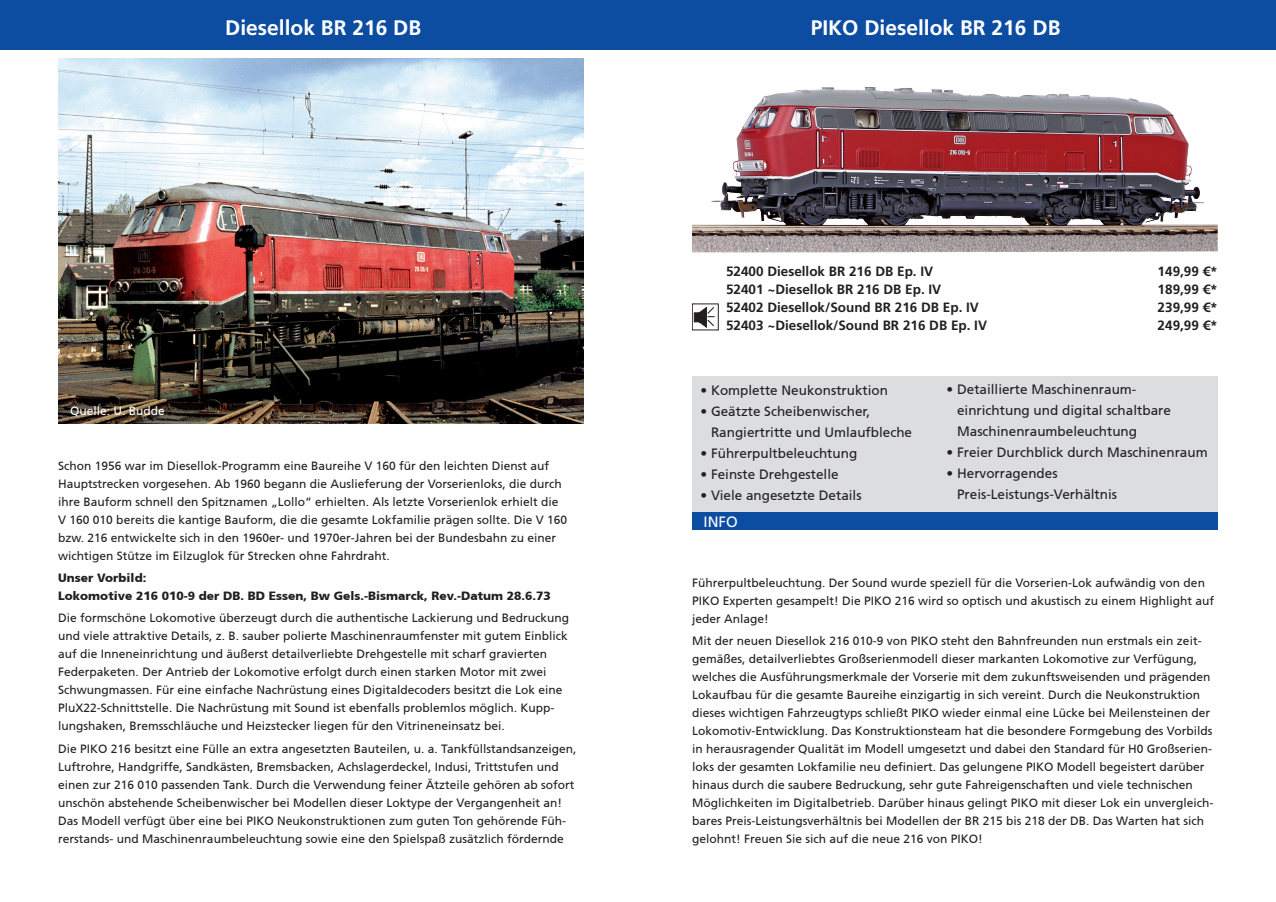
<style>
.page{position:relative;width:1276px;height:902px;background:#fff}
.page>*{position:absolute;margin:0;border:0;box-sizing:border-box;transform-origin:0 0}
.t1{font:700 21px "Frutiger LT Std";color:#fff}
.t2{font:15px "Frutiger LT Std";color:#fff}
.t3{font:13.5px/21px "Frutiger CE";color:#231f20}
.t4{font:700 13.5px/18px "Frutiger LT Std";color:#231f20}
.t5{font:12px/18px "Frutiger CE";color:#231f20}
.t6{font:900 12px/18px "Frutiger CE";color:#231f20}
.t7{font:12px "Frutiger CE";color:#fff}
</style>
<div class="page">
<div style="left:0;top:0;width:1276px;height:49px;background:#0d4da1"></div>
<img style="left:58px;top:58px;width:526px;height:365px">
<img style="left:692px;top:87px;width:525px;height:165px">
<svg style="left:693px;top:306px;width:22px;height:22px"></svg>
<div style="left:692px;top:376px;width:525px;height:145px;background:#dcdddf"></div>
<div style="left:692px;top:512px;width:525px;height:17px;background:#0d4da1"></div>
<h1 class="t1" style="left:225px;top:15px;width:198px">Diesellok BR 216 DB</h1>
<h1 class="t1" style="left:810px;top:15px;width:251px">PIKO Diesellok BR 216 DB</h1>
<p class="t4" style="left:726px;top:262px;width:262px">52400 Diesellok BR 216 DB Ep. IV<br>52401 ~Diesellok BR 216 DB Ep. IV<br>52402 Diesellok/Sound BR 216 DB Ep. IV 52403 ~Diesellok/Sound BR 216 DB Ep. IV</p>
<p class="t4" style="left:1157px;top:262px;width:62px;text-align:justify">149,99 €* 189,99 €* 239,99 €* 249,99 €*</p>
<p class="t7" style="left:70px;top:404px;width:96px">Quelle: U. Budde</p>
<p class="t5" style="left:58px;top:456px;width:510px">Schon 1956 war im Diesellok-Programm eine Baureihe V 160 für den leichten Dienst auf Hauptstrecken vorgesehen. Ab 1960 begann die Auslieferung der Vorserienloks, die durch ihre Bauform schnell den Spitznamen „Lollo“ erhielten. Als letzte Vorserienlok erhielt die V 160 010 bereits die kantige Bauform, die die gesamte Lokfamilie prägen sollte. Die V 160 bzw. 216 entwickelte sich in den 1960er- und 1970er-Jahren bei der Bundesbahn zu einer wichtigen Stütze im Eilzuglok für Strecken ohne Fahrdraht.</p>
<p class="t6" style="left:58px;top:569px;width:494px">Unser Vorbild:<br>Lokomotive 216 010-9 der DB. BD Essen, Bw Gels.-Bismarck, Rev.-Datum 28.6.73</p>
<p class="t5" style="left:58px;top:609px;width:512px">Die formschöne Lokomotive überzeugt durch die authentische Lackierung und Bedruckung und viele attraktive Details, z. B. sauber polierte Maschinenraumfenster mit gutem Einblick auf die Inneneinrichtung und äußerst detailverliebte Drehgestelle mit scharf gravierten Federpaketen. Der Antrieb der Lokomotive erfolgt durch einen starken Motor mit zwei Schwungmassen. Für eine einfache Nachrüstung eines Digitaldecoders besitzt die Lok eine PluX22-Schnittstelle. Die Nachrüstung mit Sound ist ebenfalls problemlos möglich. Kupp&shy;lungshaken, Bremsschläuche und Heizstecker liegen für den Vitrineneinsatz bei.</p>
<p class="t5" style="left:58px;top:739px;width:519px">Die PIKO 216 besitzt eine Fülle an extra angesetzten Bauteilen, u. a. Tankfüllstandsanzeigen, Luftrohre, Handgriffe, Sandkästen, Bremsbacken, Achslagerdeckel, Indusi, Trittstufen und einen zur 216 010 passenden Tank. Durch die Verwendung feiner Ätzteile gehören ab sofort unschön abstehende Scheibenwischer bei Modellen dieser Loktype der Vergangenheit an!<br>Das Modell verfügt über eine bei PIKO Neukonstruktionen zum guten Ton gehörende Füh&shy;rerstands- und Maschinenraumbeleuchtung sowie eine den Spielspaß zusätzlich fördernde</p>
<p class="t3" style="left:700px;top:380px;width:189px">• Komplette Neukonstruktion</p>
<p class="t3" style="left:711px;top:401px;width:203px;text-indent:-11px">• Geätzte Scheibenwischer,<br>Rangiertritte und Umlaufbleche</p>
<p class="t3" style="left:700px;top:443px;width:158px">• Führerpultbeleuchtung</p>
<p class="t3" style="left:700px;top:464px;width:140px">• Feinste Drehgestelle</p>
<p class="t3" style="left:700px;top:485px;width:163px">• Viele angesetzte Details</p>
<p class="t2" style="left:703px;top:512px;width:36px">INFO</p>
<p class="t3" style="left:957px;top:379px;width:215px;text-indent:-11px">• Detaillierte Maschinenraum&shy;einrichtung und digital schaltbare<br>Maschinenraumbeleuchtung</p>
<p class="t3" style="left:946px;top:442px;width:263px">• Freier Durchblick durch Maschinenraum</p>
<p class="t3" style="left:957px;top:463px;width:162px;text-indent:-11px">• Hervorragendes<br>Preis-Leistungs-Verhältnis</p>
<p class="t5" style="left:692px;top:573px;width:524px">Führerpultbeleuchtung. Der Sound wurde speziell für die Vorserien-Lok aufwändig von den<br>PIKO Experten gesampelt! Die PIKO 216 wird so optisch und akustisch zu einem Highlight auf jeder Anlage!</p>
<p class="t5" style="left:692px;top:631px;width:523px">Mit der neuen Diesellok 216 010-9 von PIKO steht den Bahnfreunden nun erstmals ein zeit&shy;gemäßes, detailverliebtes Großserienmodell dieser markanten Lokomotive zur Verfügung, welches die Ausführungsmerkmale der Vorserie mit dem zukunftsweisenden und prägenden Lokaufbau für die gesamte Baureihe einzigartig in sich vereint. Durch die Neukonstruktion dieses wichtigen Fahrzeugtyps schließt PIKO wieder einmal eine Lücke bei Meilensteinen der Lokomotiv-Entwicklung. Das Konstruktionsteam hat die besondere Formgebung des Vorbilds in herausragender Qualität im Modell umgesetzt und dabei den Standard für H0 Großserien&shy;loks der gesamten Lokfamilie neu definiert. Das gelungene PIKO Modell begeistert darüber hinaus durch die saubere Bedruckung, sehr gute Fahreigenschaften und viele technischen Möglichkeiten im Digitalbetrieb. Darüber hinaus gelingt PIKO mit dieser Lok ein unvergleich&shy;bares Preis-Leistungsverhältnis bei Modellen der BR 215 bis 218 der DB. Das Warten hat sich gelohnt! Freuen Sie sich auf die neue 216 von PIKO!</p>
</div>
